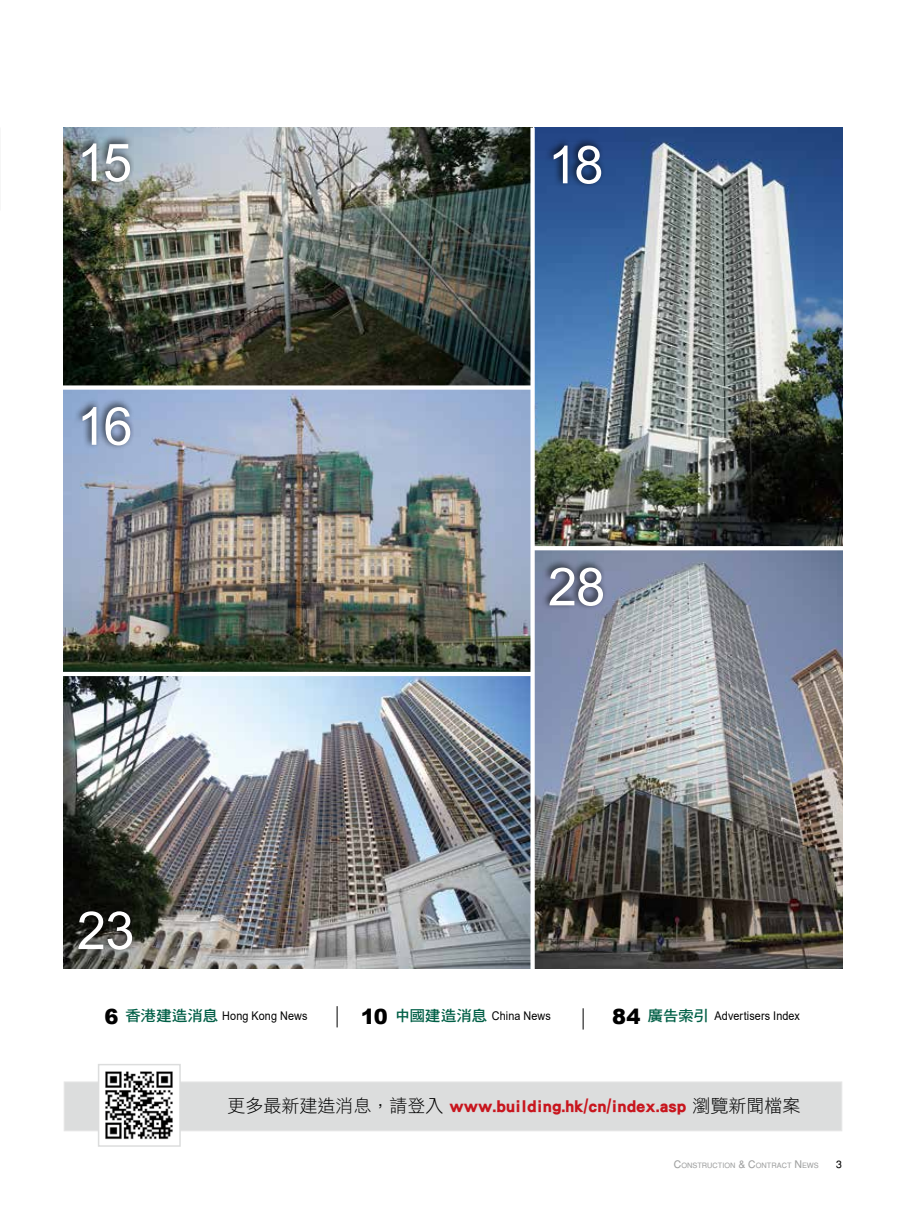
<style>
.page{position:relative;width:906px;height:1212px;background:#fff}
.page>*{position:absolute;margin:0;border:0;box-sizing:border-box;transform-origin:0 0}
.t1{font:52.5px "Arial";letter-spacing:-.05em;color:#fff}
.t2{font:18px "DF Li Hei W7 WINP BF";color:#c8161e}
.t3{font:12px "Arial";letter-spacing:.01em;color:#000;scale:.9 1}
.t4{font:10.5px "Helvetica";color:#000}
.t5{font:7.35px "Helvetica";color:#9fa0a0}
.s1{font-weight:900;font-size:21px}
.s2{font-family:"DF Hei Bd HKP BF";font-size:15px;color:#005f46}
.s3{font-family:"DF Li Hei W3 WINP BF";color:#000}
.s4{font-size:10.5px}
</style>
<div class="page">
<img style="left:535px;top:128px;width:307px;height:418px">
<img style="left:535px;top:550px;width:307px;height:419px">
<div style="left:64px;top:1081px;width:778px;height:50px;background:#dcdddd;border:1px solid #e6e6e6"></div>
<div style="left:98px;top:1064px;width:83px;height:83px;background:#fff;border:2px solid #dcdddd"></div>
<img style="left:105px;top:1071px;width:68px;height:69px">
<svg style="left:337px;top:1006px;width:1px;height:21px"></svg>
<svg style="left:583px;top:1008px;width:1px;height:21px"></svg>
<img style="left:64px;top:128px;width:466px;height:841px">
<div style="left:73px;top:398px;width:62px;height:52px;background:#000;opacity:.8"></div>
<div style="left:73px;top:134px;width:62px;height:53px;background:#000;opacity:.8"></div>
<div style="left:544px;top:136px;width:61px;height:53px;background:#000;opacity:.8"></div>
<div style="left:69px;top:902px;width:68px;height:53px;background:#000;opacity:.8"></div>
<div style="left:540px;top:558px;width:67px;height:53px;background:#000;opacity:.8"></div>
<div style="left:57px;top:385px;width:475px;height:5px;background:#fff"></div>
<svg style="left:535px;top:546px;width:308px;height:1px"></svg>
<hr style="left:57px;top:672px;width:475px;height:4px;background:#fff">
<h1 class="t1" style="left:77px;top:127px;width:57px">15</h1>
<h1 class="t1" style="left:548px;top:129px;width:57px">18</h1>
<h1 class="t1" style="left:77px;top:390px;width:57px">16</h1>
<h1 class="t1" style="left:77px;top:894px;width:59px">23</h1>
<h1 class="t1" style="left:548px;top:551px;width:59px">28</h1>
<p class="t3" style="left:104px;top:1008px;width:227px"><span class="s1">6</span> <span class="s2">香港建造消息</span> Hong Kong News</p>
<p class="t3" style="left:361px;top:1008px;width:213px"><span class="s1">10</span> <span class="s2">中國建造消息</span> China News</p>
<p class="t3" style="left:612px;top:1008px;width:210px"><span class="s1">84</span> <span class="s2">廣告索引</span> Advertisers Index</p>
<h2 class="t2" style="left:227px;top:1096px;width:574px"><span class="s3">更多最新建造消息，請登入</span> www.building.hk/cn/index.asp <span class="s3">瀏覽新聞檔案</span></h2>
<p class="t5" style="left:674px;top:1161px;width:146px"><span class="s4">C</span>ONSTRUCTION <span class="s4">&amp; C</span>ONTRACT <span class="s4">N</span> EWS</p>
<p class="t4" style="left:836px;top:1158px;width:7px">3</p>
</div>
